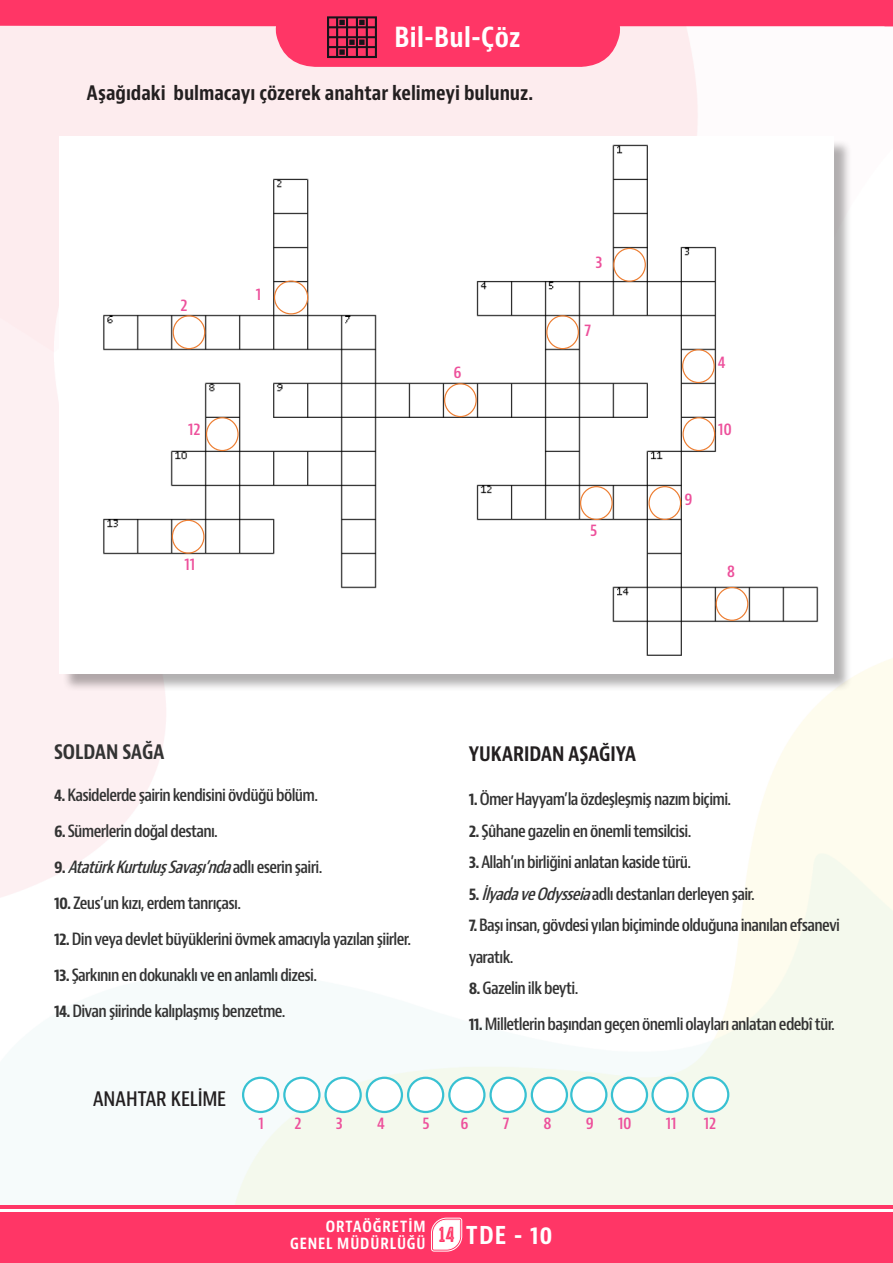
<style>
.page{position:relative;width:893px;height:1263px;background:#fff}
.page>*{position:absolute;margin:0;border:0;box-sizing:border-box;transform-origin:0 0}
.etkinlikadı{font:700 condensed 27px "Bernino Sans";letter-spacing:.015em;color:#fff}
.t1{font:700 condensed 24px "Bernino Sans";color:#fff}
.alt_bashlık{font:700 condensed 19.5px "Bernino Sans";letter-spacing:-.005em;color:#231f20}
.body_copy{font:700 condensed 19.5px "Bernino Sans";color:#231f20}
.alt_bashlık-2{font:600 condensed 19.5px "Bernino Sans";color:#231f20}
.gövde_metin{font:700 condensed 19.5px "Bernino Sans";color:#333}
.gövde_metin-2{font:600 condensed 16.5px/31.5px "Bernino Sans";letter-spacing:-.04em;color:#333}
.gövde_metin-3{font:italic 600 condensed 16.5px "Bernino Sans";color:#333}
.body_copy-2{font:600 condensed 16.5px "Bernino Sans";letter-spacing:-.01em;color:#ed509b}
.t2{font:700 condensed 15px/17.2px "Bernino Sans";letter-spacing:.06em;color:#fff;text-align:right}
.s1{font-weight:700}
.s2{font-weight:700;font-style:normal}
.s3{font-style:normal}
.s4{font-style:italic}
.s5{font-family:"High Voltage Rough";font-weight:400;font-stretch:normal;font-size:19.5px;color:#ff3666}
</style>
<div class="page">
<img style="left:0;top:74px;width:606px;height:1131px">
<img style="left:606px;top:67px;width:287px;height:1138px">
<hr style="left:0;top:1205px;width:893px;height:4px;background:#ff3666">
<div style="left:0;top:1212px;width:893px;height:51px;background:#ff3666"></div>
<svg style="left:0;top:0;width:893px;height:67px;background:#fe809e"></svg>
<svg style="left:430px;top:1217px;width:33px;height:35px"></svg>
<div style="left:62px;top:139px;width:790px;height:553px;background:#231f20;opacity:.35"></div>
<img style="left:60px;top:136px;width:773px;height:537px">
<div style="left:243px;top:1078px;width:35px;height:34px;background:#fff;border-radius:50%"></div>
<div style="left:242px;top:1077px;width:37px;height:36px;border:2px solid #38c1d2;border-radius:50%"></div>
<div style="left:284px;top:1078px;width:35px;height:34px;background:#fff;border-radius:50%"></div>
<div style="left:283px;top:1077px;width:38px;height:36px;border:2px solid #38c1d2;border-radius:50%"></div>
<div style="left:326px;top:1078px;width:35px;height:34px;background:#fff;border-radius:50%"></div>
<div style="left:324px;top:1077px;width:38px;height:36px;border:2px solid #38c1d2;border-radius:50%"></div>
<div style="left:367px;top:1078px;width:35px;height:34px;background:#fff;border-radius:50%"></div>
<div style="left:366px;top:1077px;width:37px;height:36px;border:2px solid #38c1d2;border-radius:50%"></div>
<div style="left:491px;top:1078px;width:35px;height:34px;background:#fff;border-radius:50%"></div>
<div style="left:489px;top:1077px;width:38px;height:36px;border:2px solid #38c1d2;border-radius:50%"></div>
<div style="left:532px;top:1078px;width:35px;height:34px;background:#fff;border-radius:50%"></div>
<div style="left:531px;top:1077px;width:37px;height:36px;border:2px solid #38c1d2;border-radius:50%"></div>
<div style="left:408px;top:1078px;width:35px;height:34px;background:#fff;border-radius:50%"></div>
<div style="left:407px;top:1077px;width:37px;height:36px;border:2px solid #38c1d2;border-radius:50%"></div>
<div style="left:449px;top:1078px;width:35px;height:34px;background:#fff;border-radius:50%"></div>
<div style="left:448px;top:1077px;width:38px;height:36px;border:2px solid #38c1d2;border-radius:50%"></div>
<div style="left:571px;top:1077px;width:35px;height:35px;background:#fff;border-radius:50%"></div>
<div style="left:570px;top:1076px;width:37px;height:37px;border:2px solid #38c1d2;border-radius:50%"></div>
<div style="left:612px;top:1078px;width:35px;height:34px;background:#fff;border-radius:50%"></div>
<div style="left:611px;top:1077px;width:37px;height:36px;border:2px solid #38c1d2;border-radius:50%"></div>
<div style="left:653px;top:1078px;width:35px;height:34px;background:#fff;border-radius:50%"></div>
<div style="left:651px;top:1077px;width:38px;height:36px;border:2px solid #38c1d2;border-radius:50%"></div>
<div style="left:693px;top:1077px;width:35px;height:35px;background:#fff;border-radius:50%"></div>
<div style="left:692px;top:1076px;width:37px;height:37px;border:2px solid #38c1d2;border-radius:50%"></div>
<div style="left:274px;top:280px;width:34px;height:34px;border:1px solid #ed7d31;border-radius:50%"></div>
<div style="left:485px;top:259px;width:11px;height:11px;background:#fff"></div>
<div style="left:364px;top:654px;width:15px;height:11px;background:#fff"></div>
<div style="left:173px;top:315px;width:32px;height:34px;border:1px solid #ed7d31;border-radius:50%"></div>
<div style="left:206px;top:417px;width:33px;height:34px;border:1px solid #ed7d31;border-radius:50%"></div>
<div style="left:172px;top:520px;width:32px;height:34px;border:1px solid #ed7d31;border-radius:50%"></div>
<div style="left:444px;top:383px;width:33px;height:34px;border:1px solid #ed7d31;border-radius:50%"></div>
<div style="left:716px;top:587px;width:32px;height:34px;border:1px solid #ed7d31;border-radius:50%"></div>
<div style="left:648px;top:486px;width:33px;height:34px;border:1px solid #ed7d31;border-radius:50%"></div>
<div style="left:580px;top:486px;width:33px;height:34px;border:1px solid #ed7d31;border-radius:50%"></div>
<div style="left:682px;top:417px;width:33px;height:34px;border:1px solid #ed7d31;border-radius:50%"></div>
<div style="left:682px;top:349px;width:33px;height:34px;border:1px solid #ed7d31;border-radius:50%"></div>
<div style="left:613px;top:248px;width:33px;height:34px;border:1px solid #ed7d31;border-radius:50%"></div>
<div style="left:546px;top:315px;width:33px;height:34px;border:1px solid #ed7d31;border-radius:50%"></div>
<svg style="left:327px;top:16px;width:50px;height:42px;background:#8a243f"></svg>
<svg style="left:728px;top:566px;width:6px;height:11px"></svg>
<p class="etkinlikadı" style="left:395px;top:20px;width:128px">Bil-Bul-Çöz</p>
<p class="alt_bashlık" style="left:87px;top:81px;width:448px">Aşağıdaki bulmacayı çözerek anahtar kelimeyi bulunuz.</p>
<p class="body_copy-2" style="left:180px;top:295px;width:9px">2</p>
<p class="body_copy-2" style="left:188px;top:419px;width:14px">12</p>
<p class="body_copy-2" style="left:185px;top:554px;width:12px">11</p>
<p class="body_copy-2" style="left:256px;top:284px;width:7px">1</p>
<p class="body_copy-2" style="left:454px;top:362px;width:10px">6</p>
<p class="body_copy-2" style="left:596px;top:252px;width:9px">3</p>
<p class="body_copy-2" style="left:584px;top:320px;width:8px">7</p>
<p class="body_copy-2" style="left:590px;top:520px;width:9px">5</p>
<p class="body_copy-2" style="left:685px;top:489px;width:10px">9</p>
<p class="body_copy-2" style="left:718px;top:352px;width:9px">4</p>
<p class="body_copy-2" style="left:718px;top:419px;width:15px">10</p>
<p class="gövde_metin" style="left:54px;top:740px;width:112px">SOLDAN SAĞA</p>
<p class="gövde_metin-2" style="left:54px;top:779px;width:266px"><span class="s1">4.</span> Kasidelerde şairin kendisini övdüğü bölüm.</p>
<p class="gövde_metin-2" style="left:54px;top:815px;width:165px"><span class="s1">6.</span> Sümerlerin doğal destanı.</p>
<p class="gövde_metin-3" style="left:54px;top:857px;width:270px"><span class="s2">9 .</span> AtatürkKurtuluşSavaşı’nda<span class="s3">a d l ı e s e r i n ş a i r i .</span></p>
<p class="gövde_metin-2" style="left:54px;top:887px;width:189px"><span class="s1">10.</span> Zeus’un kızı, erdem tanrıçası.</p>
<p class="gövde_metin-2" style="left:54px;top:923px;width:359px"><span class="s1">12.</span> Din veya devlet büyüklerini övmek amacıyla yazılan şiirler.</p>
<p class="gövde_metin-2" style="left:54px;top:959px;width:265px"><span class="s1">13.</span> Şarkının en dokunaklı ve en anlamlı dizesi.</p>
<p class="gövde_metin-2" style="left:54px;top:995px;width:233px"><span class="s1">14.</span> Divan şiirinde kalıplaşmış benzetme.</p>
<p class="alt_bashlık-2" style="left:93px;top:1087px;width:134px">ANAHTAR KELİME</p>
<p class="body_copy" style="left:469px;top:742px;width:169px">YUKARIDAN AŞAĞIYA</p>
<p class="gövde_metin-2" style="left:469px;top:784px;width:264px"><span class="s1">1.</span> Ömer Hayyam’la özdeşleşmiş nazım biçimi.</p>
<p class="gövde_metin-2" style="left:469px;top:815px;width:224px"><span class="s1">2.</span> Şûhane gazelin en önemli temsilcisi.</p>
<p class="gövde_metin-2" style="left:469px;top:847px;width:224px"><span class="s1">3.</span> Allah’ın birliğini anlatan kaside türü.</p>
<p class="gövde_metin-2" style="left:469px;top:878px;width:288px"><span class="s1">5.</span> <span class="s4">İlyadaveOdysseia</span>adlı destanları derleyen şair.</p>
<p class="gövde_metin-2" style="left:469px;top:910px;width:373px"><span class="s1">7.</span> Başı insan, gövdesi yılan biçiminde olduğuna inanılan efsanevi yaratık.</p>
<p class="gövde_metin-2" style="left:469px;top:973px;width:111px"><span class="s1">8.</span> Gazelin ilk beyti.</p>
<p class="gövde_metin-2" style="left:469px;top:1009px;width:368px"><span class="s1">11.</span> Milletlerin başından geçen önemli olayları anlatan edebî tür.</p>
<p class="body_copy-2" style="left:258px;top:1113px;width:7px">1</p>
<p class="body_copy-2" style="left:295px;top:1113px;width:9px">2</p>
<p class="body_copy-2" style="left:336px;top:1113px;width:9px">3</p>
<p class="body_copy-2" style="left:377px;top:1113px;width:9px">4</p>
<p class="body_copy-2" style="left:423px;top:1113px;width:9px">5</p>
<p class="body_copy-2" style="left:460px;top:1113px;width:10px">6</p>
<p class="body_copy-2" style="left:503px;top:1113px;width:8px">7</p>
<p class="body_copy-2" style="left:544px;top:1113px;width:10px">8</p>
<p class="body_copy-2" style="left:586px;top:1113px;width:10px">9</p>
<p class="body_copy-2" style="left:618px;top:1113px;width:15px">10</p>
<p class="body_copy-2" style="left:666px;top:1113px;width:12px">11</p>
<p class="body_copy-2" style="left:704px;top:1113px;width:14px">12</p>
<p class="t2" style="left:290px;top:1218px;width:137px">ORTAÖĞRETİM<br>GENEL MÜDÜRLÜĞÜ</p>
<h2 class="t1" style="left:439px;top:1221px;width:116px"><span class="s5">14</span> TDE - 10</h2>
</div>
